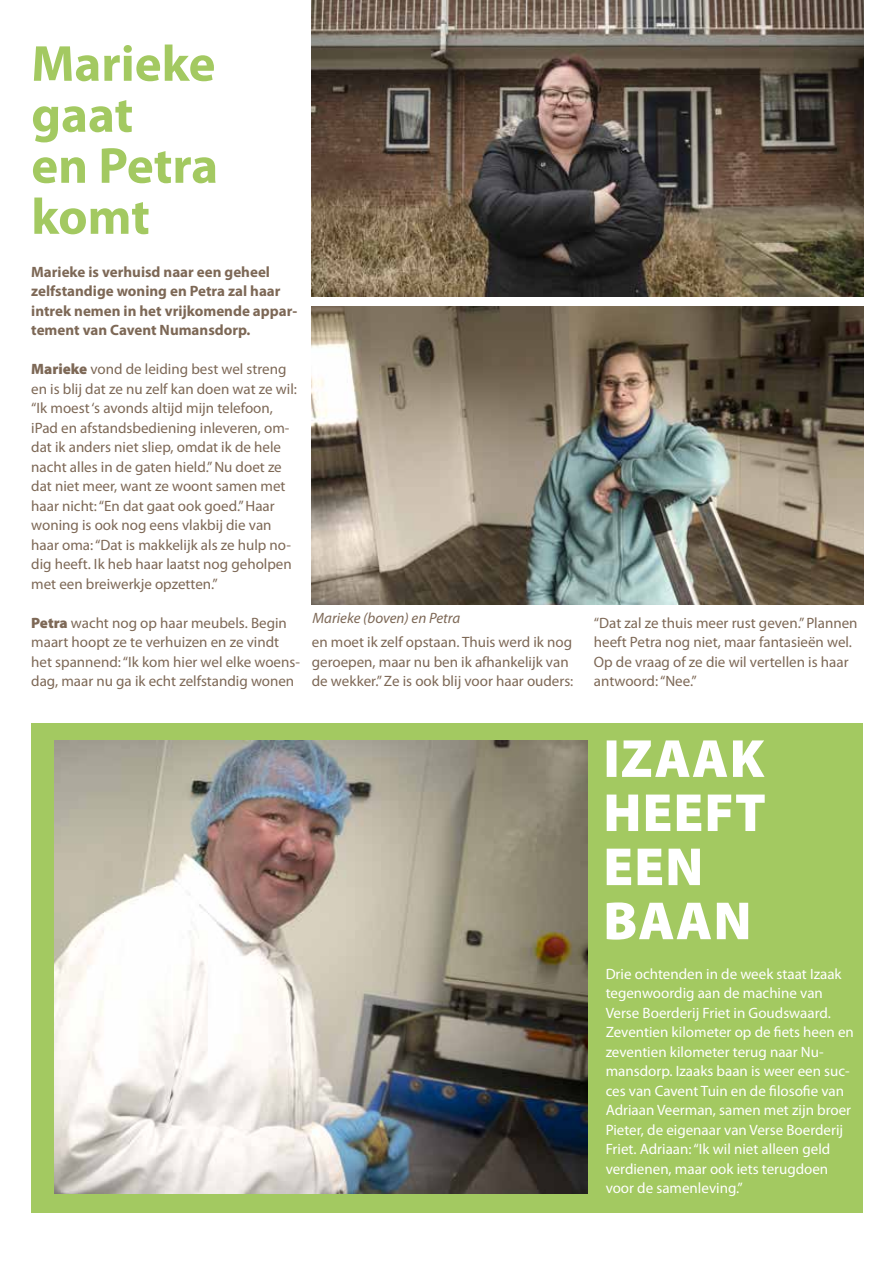
<style>
.page{position:relative;width:893px;height:1263px;background:#fff}
.page>*{position:absolute;margin:0;border:0;box-sizing:border-box;transform-origin:0 0}
.t1{font:700 51px/51px "Myriad Pro";color:#a3c961}
.t2{font:15px/19.5px "Myriad Pro";color:#7d6856}
.t3{font:15px/19.5px "Myriad Pro";color:#fff}
.t4{font:700 15px/19.5px "Myriad Pro";color:#7d6856}
.t5{font:italic 15px "Myriad Pro";color:#7d6856}
.s1{font-weight:900}
</style>
<div class="page">
<div style="left:31px;top:723px;width:832px;height:490px;background:#a3c961"></div>
<img style="left:54px;top:740px;width:533px;height:453px">
<img style="left:312px;top:307px;width:551px;height:297px">
<img style="left:312px;top:0;width:551px;height:296px">
<svg style="left:607px;top:902px;width:141px;height:38px"></svg>
<svg style="left:607px;top:849px;width:93px;height:36px"></svg>
<svg style="left:607px;top:794px;width:158px;height:37px"></svg>
<svg style="left:607px;top:740px;width:158px;height:37px"></svg>
<h1 class="t1" style="left:31px;top:39px;width:188px">Marieke gaat<br>en Petra komt</h1>
<p class="t4" style="left:31px;top:262px;width:268px">Marieke is verhuisd naar een geheel zelfstandige woning en Petra zal haar intrek nemen in het vrijkomende appar&shy;tement van Cavent Numansdorp.</p>
<p class="t2" style="left:31px;top:360px;width:267px"><span class="s1">Marieke</span> vond de leiding best wel streng en is blij dat ze nu zelf kan doen wat ze wil: “Ik moest ‘s avonds altijd mijn telefoon, iPad en afstandsbediening inleveren, om&shy;dat ik anders niet sliep, omdat ik de hele nacht alles in de gaten hield.” Nu doet ze dat niet meer, want ze woont samen met haar nicht: “En dat gaat ook goed.” Haar woning is ook nog eens vlakbij die van haar oma: “Dat is makkelijk als ze hulp no&shy;dig heeft. Ik heb haar laatst nog geholpen met een breiwerkje opzetten.”</p>
<p class="t2" style="left:31px;top:613px;width:270px"><span class="s1">Petra</span> wacht nog op haar meubels. Begin maart hoopt ze te verhuizen en ze vindt het spannend: “Ik kom hier wel elke woens&shy;dag, maar nu ga ik echt zelfstandig wonen</p>
<p class="t5" style="left:313px;top:610px;width:149px">Marieke (boven) en Petra</p>
<p class="t2" style="left:312px;top:633px;width:263px">en moet ik zelf opstaan. Thuis werd ik nog geroepen, maar nu ben ik afhankelijk van de wekker.” Ze is ook blij voor haar ouders:</p>
<p class="t2" style="left:594px;top:613px;width:265px">“Dat zal ze thuis meer rust geven.” Plannen heeft Petra nog niet, maar fantasieën wel.<br>Op de vraag of ze die wil vertellen is haar antwoord: “Nee.”</p>
<p class="t3" style="left:606px;top:964px;width:250px">Drie ochtenden in de week staat Izaak tegenwoordig aan de machine van Verse Boerderij Friet in Goudswaard.<br>Zeventien kilometer op de fiets heen en zeventien kilometer terug naar Nu&shy;mansdorp. Izaaks baan is weer een suc&shy;ces van Cavent Tuin en de filosofie van Adriaan Veerman, samen met zijn broer Pieter, de eigenaar van Verse Boerderij Friet. Adriaan: “Ik wil niet alleen geld verdienen, maar ook iets terugdoen voor de samenleving.”</p>
</div>
